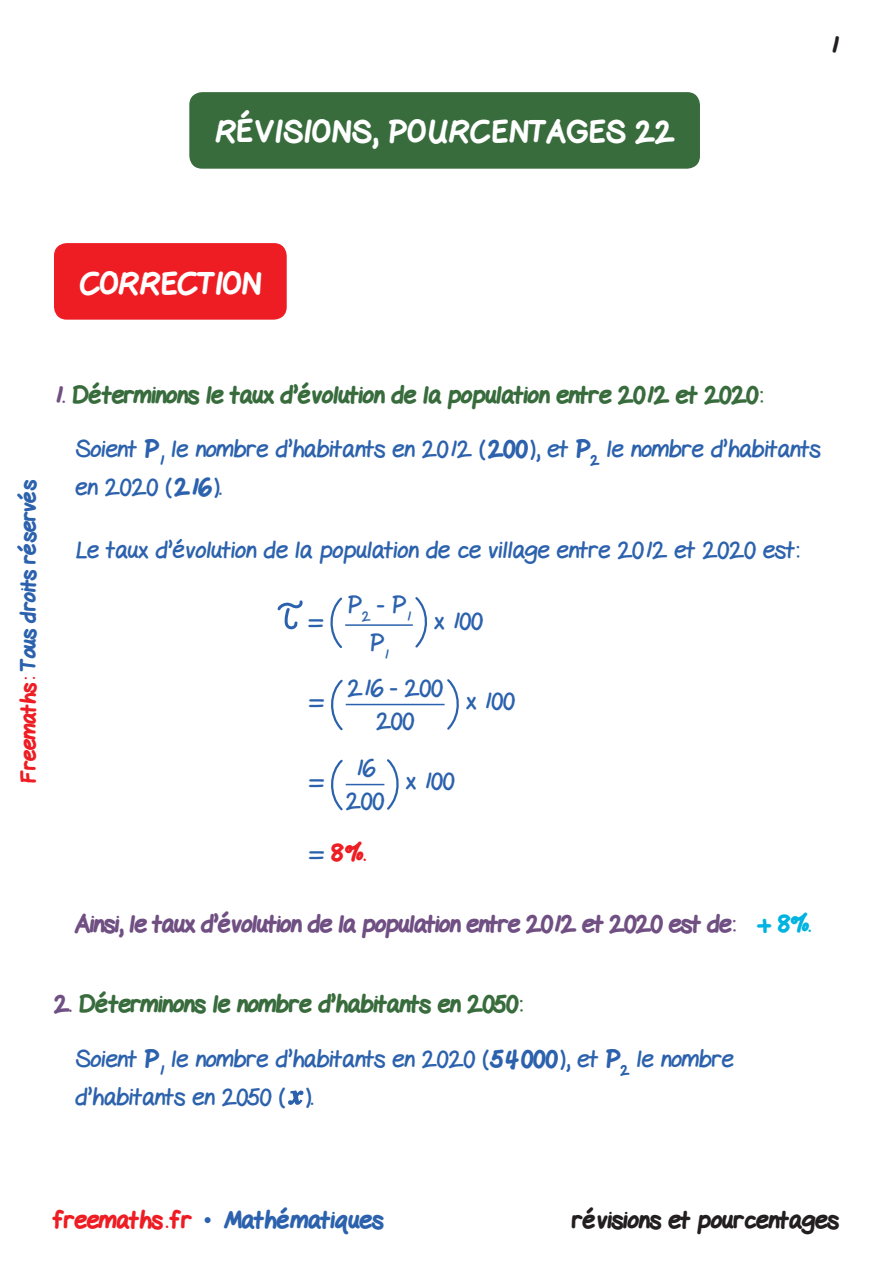
<style>
.page{position:relative;width:893px;height:1263px;background:#fff}
.page>*{position:absolute;margin:0;border:0;box-sizing:border-box;transform-origin:0 0}
.t1{font:800 30px "Gel Pen";letter-spacing:.02em;color:#fff}
.t2{font:800 30px "Gel Pen";color:#fff}
.Texte{font:24px/37.5px "Gel Pen";color:#2c62ad;text-align:center}
.Sous_titre{font:800 24px "Gel Pen";letter-spacing:-.01em;color:#386c3d}
.Texte-2{font:800 24px "Gel Pen";letter-spacing:-.025em;color:#704f83}
.t3{font:800 24px "Gel Pen";color:#2c62ad}
.t4{font:800 24px "Gel Pen";color:#231f20}
.Texte-3{font:800 24px "Gel Pen";color:#ee1d23}
.t5{font:800 21px "Gel Pen";letter-spacing:-.01em;color:#2c62ad}
.s1{color:#ee1d23}
.s2{color:#704f83}
.s3{font-weight:800}
.s4{font-weight:400;color:#2c62ad}
.s5{color:#00b3e0}
.s6{font-family:"Times New Roman";font-weight:400}
</style>
<div class="page">
<div style="left:54px;top:243px;width:233px;height:77px;background:#ee1d23;border-radius:13px"></div>
<svg style="left:277px;top:600px;width:26px;height:30px"></svg>
<svg style="left:330px;top:597px;width:13px;height:51px"></svg>
<hr style="left:345px;top:624px;width:68px;height:2px;background:#2c62ad">
<svg style="left:415px;top:597px;width:12px;height:51px"></svg>
<svg style="left:331px;top:679px;width:12px;height:52px"></svg>
<hr style="left:346px;top:704px;width:99px;height:1px;background:#2c62ad">
<svg style="left:447px;top:679px;width:12px;height:51px"></svg>
<svg style="left:331px;top:759px;width:12px;height:52px"></svg>
<hr style="left:346px;top:784px;width:38px;height:1px;background:#2c62ad">
<svg style="left:387px;top:759px;width:12px;height:51px"></svg>
<svg style="left:288px;top:1090px;width:16px;height:15px"></svg>
<div style="left:189px;top:92px;width:511px;height:77px;background:#386c3d;border-radius:13px"></div>
<p class="t1" style="left:215px;top:109px;width:461px">RÉVISIONS, POURCENTAGES 22</p>
<p class="t4" style="left:830px;top:26px;width:10px">1</p>
<p class="t2" style="left:80px;top:260px;width:183px">CORRECTION</p>
<p class="t5" style="left:12px;top:783px;width:305px;rotate:-90deg"><span class="s1">Freemaths:</span> Tous droits réservés</p>
<p class="Sous_titre" style="left:54px;top:376px;width:710px"><span class="s2">1.</span> Déterminons le taux d’évolution de la population entre 2012 et 2020:</p>
<p class="Texte" style="left:75px;top:428px;width:747px;text-align:left">Soient <span class="s3">P</span><sub>1</sub> le nombre d’habitants en 2012 (<span class="s3">200</span>), et <span class="s3">P</span><sub>2</sub> le nombre d’habitants en 2020 (<span class="s3">216</span>).</p>
<p class="Texte" style="left:75px;top:528px;width:725px">Le taux d’évolution de la population de ce village entre 2012 et 2020 est:</p>
<p class="Texte" style="left:309px;top:600px;width:15px">=</p>
<p class="Texte" style="left:310px;top:680px;width:15px">=</p>
<p class="Texte" style="left:310px;top:760px;width:15px">=</p>
<p class="Texte" style="left:347px;top:584px;width:65px">P<sub>2</sub> - P<sub>1<br></sub>P<sub>1</sub></p>
<p class="Texte" style="left:434px;top:600px;width:50px">x 100</p>
<p class="Texte" style="left:348px;top:669px;width:97px;line-height:33px">216 - 200<br>200</p>
<p class="Texte" style="left:346px;top:749px;width:40px;line-height:33px">16<br>200</p>
<p class="Texte" style="left:406px;top:760px;width:50px">x 100</p>
<p class="Texte" style="left:466px;top:680px;width:50px">x 100</p>
<p class="Texte-3" style="left:310px;top:834px;width:57px"><span class="s4">=</span> 8%.</p>
<p class="Texte-2" style="left:75px;top:905px;width:737px">Ainsi, le taux d’évolution de la population entre 2012 et 2020 est de: <span class="s5">+ 8%.</span></p>
<p class="Sous_titre" style="left:54px;top:985px;width:470px"><span class="s2">2.</span> Déterminons le nombre d’habitants en 2050:</p>
<p class="Texte" style="left:75px;top:1037px;width:660px;text-align:left">Soient <span class="s3">P</span><sub>1</sub> le nombre d’habitants en 2020 (<span class="s3">54000</span>), et <span class="s3">P</span><sub>2</sub> le nombre d’habitants en 2050 ( ).</p>
<p class="t3" style="left:54px;top:1201px;width:331px"><span class="s1">freemaths . fr</span> <span class="s6">•</span> Mathématiques</p>
<p class="t4" style="left:572px;top:1201px;width:269px">révisions et pourcentages</p>
</div>
